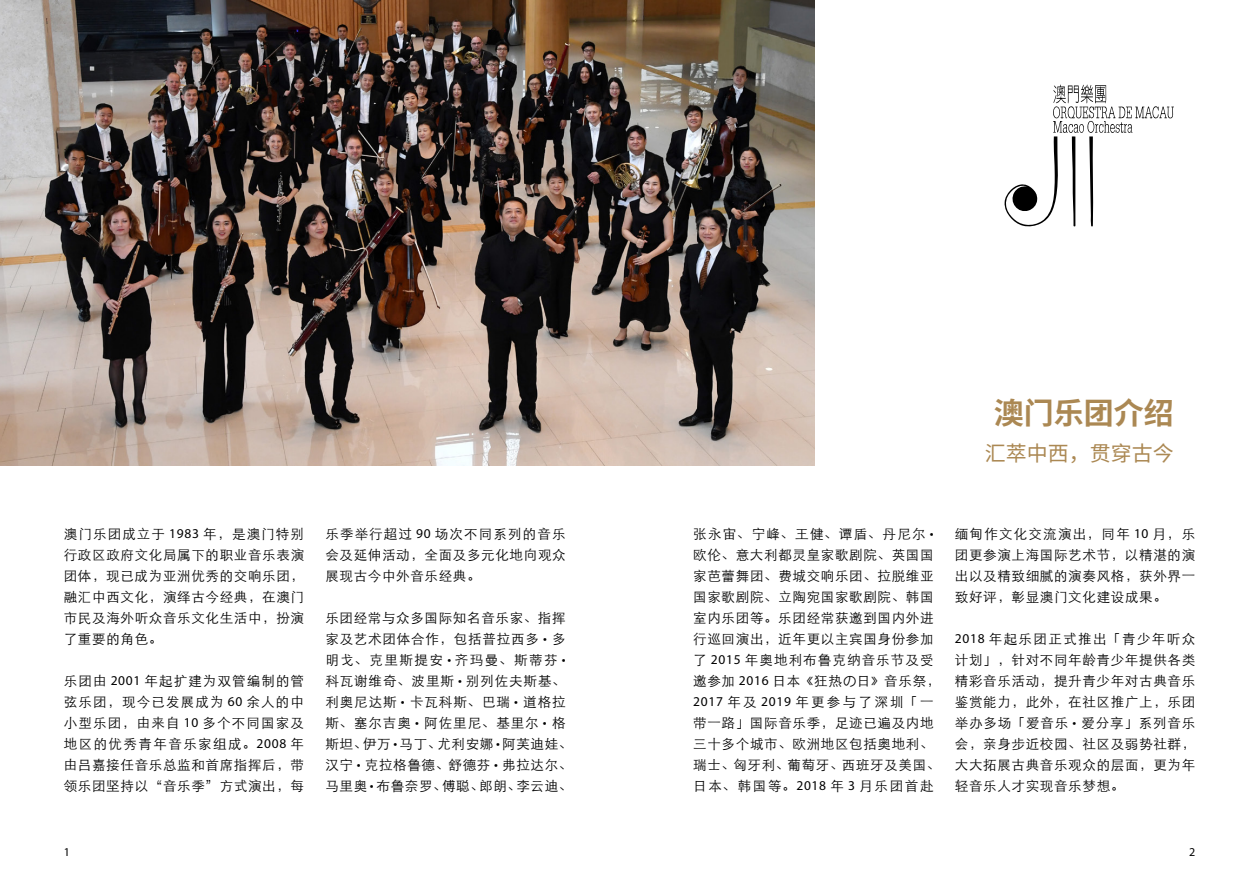
<style>
.page{position:relative;width:1259px;height:893px;background:#fff}
.page>*{position:absolute;margin:0;border:0;box-sizing:border-box;transform-origin:0 0}
.t1{font:700 30px "Source Han Sans CN";color:#ab8853}
.t2{font:21px "Source Han Sans CN";color:#ab8853}
.t3{font:13.5px/21px "ST Xihei";letter-spacing:.05em;color:#000;text-align:justify}
.t4{font:12px "Myriad Pro";color:#000}
.s1{font-family:"Myriad Pro"}
</style>
<div class="page">
<img style="left:0;top:0;width:814px;height:466px">
<svg style="left:1004px;top:85px;width:170px;height:142px"></svg>
<h1 class="t1" style="left:994px;top:396px;width:181px">澳门乐团介绍</h1>
<p class="t3" style="left:64px;top:522px;width:242px">澳门乐团成立于 <span class="s1">1983</span> 年，是澳门特别行政区政府文化局属下的职业音乐表演团体，现已成为亚洲优秀的交响乐团，融汇中西文化，演绎古今经典，在澳门市民及海外听众音乐文化生活中，扮演了重要的角色。</p>
<p class="t3" style="left:64px;top:669px;width:242px">乐团由 <span class="s1">2001</span> 年起扩建为双管编制的管弦乐团，现今已发展成为 <span class="s1">60</span> 余人的中小型乐团，由来自 <span class="s1">10</span> 多个不同国家及地区的优秀青年音乐家组成。<span class="s1">2008</span> 年由吕嘉接任音乐总监和首席指挥后，带领乐团坚持以“音乐季”方式演出，每</p>
<p class="t3" style="left:325px;top:522px;width:242px">乐季举行超过 <span class="s1">90</span> 场次不同系列的音乐会及延伸活动，全面及多元化地向观众展现古今中外音乐经典。</p>
<p class="t3" style="left:325px;top:606px;width:249px;text-align:left">乐团经常与众多国际知名音乐家、指挥家及艺术团体合作，包括普拉西多 <span class="s1">•</span> 多明戈、克里斯提安 <span class="s1">•</span> 齐玛曼、斯蒂芬 <span class="s1">•</span>科瓦谢维奇、波里斯 <span class="s1">•</span> 别列佐夫斯基、利奥尼达斯 <span class="s1">•</span> 卡瓦科斯、巴瑞 <span class="s1">•</span> 道格拉斯、塞尔吉奥 <span class="s1">•</span> 阿佐里尼、基里尔 <span class="s1">•</span> 格斯坦、伊万 <span class="s1">•</span>马丁、尤利安娜 <span class="s1">•</span>阿芙迪娃、汉宁 <span class="s1">•</span> 克拉格鲁德、舒德芬 <span class="s1">•</span> 弗拉达尔、马里奥 <span class="s1">•</span> 布鲁奈罗、傅聪、郎朗、李云迪、</p>
<h2 class="t2" style="left:985px;top:441px;width:190px">汇萃中西，贯穿古今</h2>
<p class="t3" style="left:693px;top:522px;width:248px;text-align:left">张永宙、宁峰、王健、谭盾、丹尼尔 <span class="s1">•</span>欧伦、意大利都灵皇家歌剧院、英国国家芭蕾舞团、费城交响乐团、拉脱维亚国家歌剧院、立陶宛国家歌剧院、韩国室内乐团等。乐团经常获邀到国内外进行巡回演出，近年更以主宾国身份参加了 <span class="s1">2015</span> 年奥地利布鲁克纳音乐节及受邀参加 <span class="s1">2016</span> 日本《狂热の日》音乐祭，<br><span class="s1">2017</span> 年及 <span class="s1">2019</span> 年更参与了深圳「一带一路」国际音乐季，足迹已遍及内地三十多个城市、欧洲地区包括奥地利、瑞士、匈牙利、葡萄牙、西班牙及美国、日本、韩国等。<span class="s1">2018</span> 年 <span class="s1">3</span> 月乐团首赴</p>
<p class="t3" style="left:955px;top:522px;width:242px">缅甸作文化交流演出，同年 <span class="s1">10</span> 月，乐团更参演上海国际艺术节，以精湛的演出以及精致细腻的演奏风格，获外界一致好评，彰显澳门文化建设成果。</p>
<p class="t3" style="left:955px;top:627px;width:242px"><span class="s1">2018</span> 年起乐团正式推出「青少年听众计划」，针对不同年龄青少年提供各类精彩音乐活动，提升青少年对古典音乐鉴赏能力，此外，在社区推广上，乐团举办多场「爱音乐 <span class="s1">•</span> 爱分享」系列音乐会，亲身步近校园、社区及弱势社群，大大拓展古典音乐观众的层面，更为年轻音乐人才实现音乐梦想。</p>
<p class="t4" style="left:64px;top:845px;width:8px">1</p>
<p class="t4" style="left:1189px;top:845px;width:8px">2</p>
</div>
